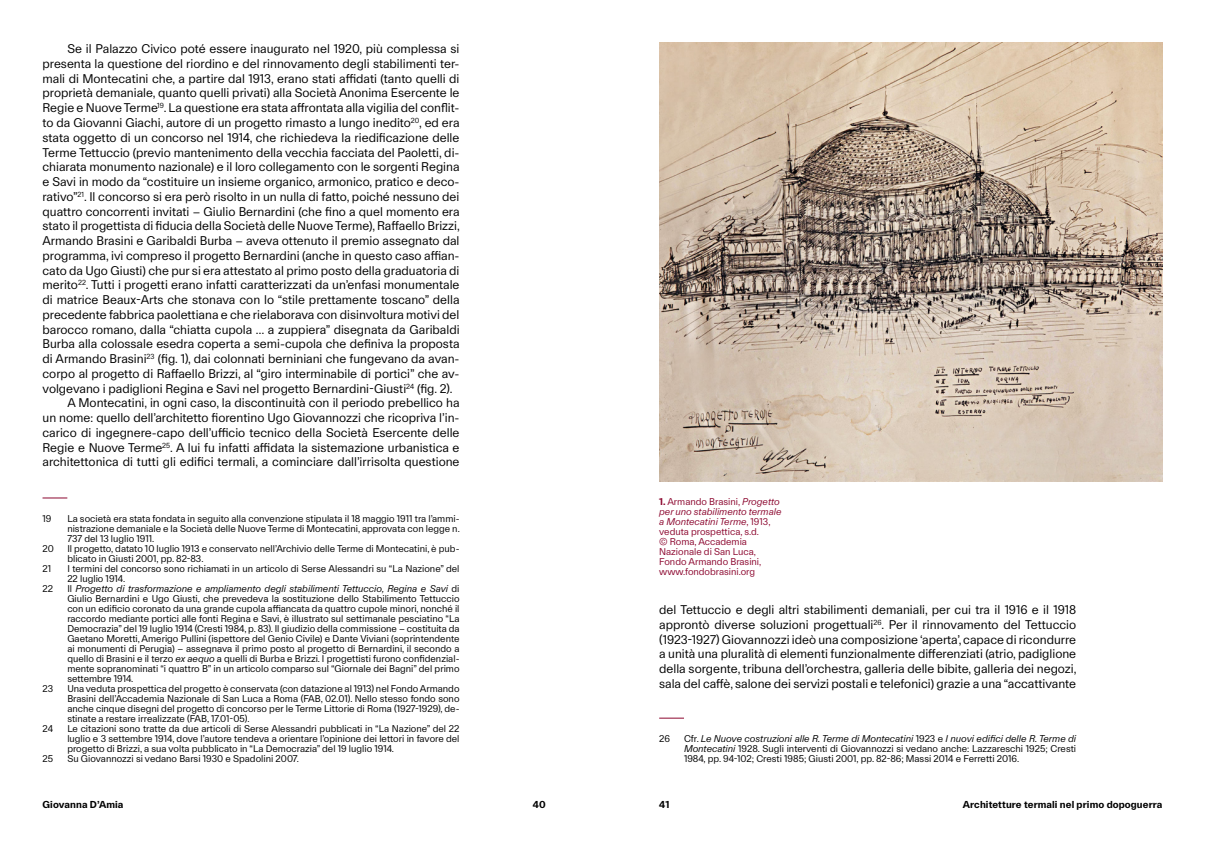
<style>
.page{position:relative;width:1205px;height:851px;background:#fff}
.page>*{position:absolute;margin:0;border:0;box-sizing:border-box;transform-origin:0 0}
.t1{font:12.5px/14.8px "FT Kunst Grotesk";color:#000;text-align:justify}
.t2{font:700 10px "FT Kunst Grotesk";letter-spacing:.01em;color:#000}
.t3{font:9.75px/10px "FT Kunst Grotesk";color:#000;text-align:justify}
.t4{font:9.75px/10px "FT Kunst Grotesk";color:#8c072f}
.s1{font-style:italic}
.s2{font-weight:700}
</style>
<div class="page">
<svg style="left:43px;top:497px;width:24px;height:1px"></svg>
<img style="left:659px;top:43px;width:503px;height:438px">
<svg style="left:659px;top:717px;width:25px;height:1px"></svg>
<p class="t1" style="left:67px;top:41px;width:394px">Se il Palazzo Civico poté essere inaugurato nel 1920, più complessa si</p>
<p class="t1" style="left:43px;top:56px;width:418px">presenta la questione del riordino e del rinnovamento degli stabilimenti ter-</p>
<p class="t1" style="left:43px;top:70px;width:418px">mali di Montecatini che, a partire dal 1913, erano stati affidati (tanto quelli di</p>
<p class="t1" style="left:43px;top:85px;width:418px">proprietà demaniale, quanto quelli privati) alla Società Anonima Esercente le</p>
<p class="t1" style="left:43px;top:100px;width:418px">Regie e Nuove Terme<sup>19</sup>. La questione era stata affrontata alla vigilia del conflit-</p>
<p class="t1" style="left:43px;top:115px;width:418px">to da Giovanni Giachi, autore di un progetto rimasto a lungo inedito<sup>20</sup>, ed era</p>
<p class="t1" style="left:43px;top:129px;width:418px">stata oggetto di un concorso nel 1914, che richiedeva la riedificazione delle</p>
<p class="t1" style="left:43px;top:144px;width:418px">Terme Tettuccio (previo mantenimento della vecchia facciata del Paoletti, di-</p>
<p class="t1" style="left:43px;top:159px;width:418px">chiarata monumento nazionale) e il loro collegamento con le sorgenti Regina</p>
<p class="t1" style="left:43px;top:174px;width:418px">e Savi in modo da “costituire un insieme organico, armonico, pratico e deco-</p>
<p class="t1" style="left:43px;top:188px;width:418px">rativo”<sup>21</sup>. Il concorso si era però risolto in un nulla di fatto, poiché nessuno dei</p>
<p class="t1" style="left:43px;top:203px;width:418px">quattro concorrenti invitati – Giulio Bernardini (che fino a quel momento era</p>
<p class="t1" style="left:43px;top:218px;width:419px">stato il progettista di fiducia della Società delle Nuove Terme), Raffaello Brizzi,</p>
<p class="t1" style="left:43px;top:233px;width:418px">Armando Brasini e Garibaldi Burba – aveva ottenuto il premio assegnato dal</p>
<p class="t1" style="left:43px;top:247px;width:418px">programma, ivi compreso il progetto Bernardini (anche in questo caso affian-</p>
<p class="t1" style="left:43px;top:262px;width:418px">cato da Ugo Giusti) che pur si era attestato al primo posto della graduatoria di</p>
<p class="t1" style="left:43px;top:277px;width:418px">merito<sup>22</sup>. Tutti i progetti erano infatti caratterizzati da un’enfasi monumentale</p>
<p class="t1" style="left:43px;top:292px;width:418px">di matrice Beaux-Arts che stonava con lo “stile prettamente toscano” della</p>
<p class="t1" style="left:43px;top:306px;width:418px">precedente fabbrica paolettiana e che rielaborava con disinvoltura motivi del</p>
<p class="t1" style="left:43px;top:321px;width:418px">barocco romano, dalla “chiatta cupola … a zuppiera” disegnata da Garibaldi</p>
<p class="t1" style="left:43px;top:336px;width:418px">Burba alla colossale esedra coperta a semi-cupola che definiva la proposta</p>
<p class="t1" style="left:43px;top:351px;width:418px">di Armando Brasini<sup>23</sup> (fig. 1), dai colonnati berniniani che fungevano da avan-</p>
<p class="t1" style="left:43px;top:365px;width:418px">corpo al progetto di Raffaello Brizzi, al “giro interminabile di portici” che av-</p>
<p class="t1" style="left:43px;top:380px;width:411px">volgevano i padiglioni Regina e Savi nel progetto Bernardini-Giusti<sup>24</sup> (fig. 2).</p>
<p class="t1" style="left:67px;top:395px;width:394px">A Montecatini, in ogni caso, la discontinuità con il periodo prebellico ha</p>
<p class="t1" style="left:43px;top:410px;width:418px">un nome: quello dell’architetto fiorentino Ugo Giovannozzi che ricopriva l’in-</p>
<p class="t1" style="left:43px;top:424px;width:418px">carico di ingegnere-capo dell’ufficio tecnico della Società Esercente delle</p>
<p class="t1" style="left:43px;top:439px;width:418px">Regie e Nuove Terme<sup>25</sup>. A lui fu infatti affidata la sistemazione urbanistica e</p>
<p class="t1" style="left:43px;top:454px;width:418px">architettonica di tutti gli edifici termali, a cominciare dall’irrisolta questione</p>
<p class="t3" style="left:43px;top:513px;width:10px">19</p>
<p class="t3" style="left:67px;top:513px;width:394px">La società era stata fondata in seguito alla convenzione stipulata il 18 maggio 1911 tra l’ammi&shy;nistrazione demaniale e la Società delle Nuove Terme di Montecatini, approvata con legge n.<br>737 del 13 luglio 1911.</p>
<p class="t3" style="left:43px;top:543px;width:13px">20</p>
<p class="t3" style="left:67px;top:543px;width:394px">Il progetto, datato 10 luglio 1913 e conservato nell’Archivio delle Terme di Montecatini, è pub&shy;blicato in Giusti 2001, pp. 82-83.</p>
<p class="t3" style="left:43px;top:563px;width:10px">21</p>
<p class="t3" style="left:67px;top:563px;width:394px">I termini del concorso sono richiamati in un articolo di Serse Alessandri su “La Nazione” del<br>22 luglio 1914.</p>
<p class="t3" style="left:43px;top:583px;width:12px">22</p>
<p class="t3" style="left:67px;top:583px;width:394px">Il <span class="s1">Progetto di trasformazione e ampliamento degli stabilimenti Tettuccio, Regina e Savi</span> di Giulio Bernardini e Ugo Giusti, che prevedeva la sostituzione dello Stabilimento Tettuccio con un edificio coronato da una grande cupola affiancata da quattro cupole minori, nonché il raccordo mediante portici alle fonti Regina e Savi, è illustrato sul settimanale pesciatino “La Democrazia” del 19 luglio 1914 (Cresti 1984, p. 83). Il giudizio della commissione – costituita da Gaetano Moretti, Amerigo Pullini (ispettore del Genio Civile) e Dante Viviani (soprintendente ai monumenti di Perugia) – assegnava il primo posto al progetto di Bernardini, il secondo a quello di Brasini e il terzo <span class="s1">ex aequo</span> a quelli di Burba e Brizzi. I progettisti furono confidenzial&shy;mente sopranominati “i quattro B” in un articolo comparso sul “Giornale dei Bagni” del primo settembre 1914.</p>
<p class="t3" style="left:43px;top:683px;width:12px">23</p>
<p class="t3" style="left:67px;top:683px;width:394px">Una veduta prospettica del progetto è conservata (con datazione al 1913) nel Fondo Armando Brasini dell’Accademia Nazionale di San Luca a Roma (FAB, 02.01). Nello stesso fondo sono anche cinque disegni del progetto di concorso per le Terme Littorie di Roma (1927-1929), de&shy;stinate a restare irrealizzate (FAB, 17.01-05).</p>
<p class="t3" style="left:43px;top:723px;width:12px">24</p>
<p class="t3" style="left:67px;top:723px;width:394px">Le citazioni sono tratte da due articoli di Serse Alessandri pubblicati in “La Nazione” del 22 luglio e 3 settembre 1914, dove l’autore tendeva a orientare l’opinione dei lettori in favore del progetto di Brizzi, a sua volta pubblicato in “La Democrazia” del 19 luglio 1914.</p>
<p class="t3" style="left:43px;top:753px;width:12px">25</p>
<p class="t3" style="left:67px;top:753px;width:233px">Su Giovannozzi si vedano Barsi 1930 e Spadolini 2007.</p>
<p class="t4" style="left:659px;top:496px;width:124px"><span class="s2">1.</span> Armando Brasini, <span class="s1">Progetto per uno stabilimento termale a Montecatini Terme</span>, 1913, veduta prospettica, s.d.<br>© Roma, Accademia<br>Nazionale di San Luca,<br>Fondo Armando Brasini, www.fondobrasini.org</p>
<p class="t1" style="left:659px;top:601px;width:419px">del Tettuccio e degli altri stabilimenti demaniali, per cui tra il 1916 e il 1918 approntò diverse soluzioni progettuali<sup>26</sup>. Per il rinnovamento del Tettuccio (1923-1927) Giovannozzi ideò una composizione ‘aperta’, capace di ricondurre a unità una pluralità di elementi funzionalmente differenziati (atrio, padiglione della sorgente, tribuna dell’orchestra, galleria delle bibite, galleria dei negozi, sala del caffè, salone dei servizi postali e telefonici) grazie a una “accattivante</p>
<p class="t3" style="left:659px;top:733px;width:12px">26</p>
<p class="t3" style="left:684px;top:733px;width:394px">Cfr. <span class="s1">Le Nuove costruzioni alle R. Terme di Montecatini</span> 1923 e <span class="s1">I nuovi edifici delle R. Terme di Montecatini</span> 1928. Sugli interventi di Giovannozzi si vedano anche: Lazzareschi 1925; Cresti 1984, pp. 94-102; Cresti 1985; Giusti 2001, pp. 82-86; Massi 2014 e Ferretti 2016.</p>
<p class="t2" style="left:43px;top:797px;width:82px">Giovanna D’Amia</p>
<p class="t2" style="left:533px;top:797px;width:15px">40</p>
<p class="t2" style="left:659px;top:797px;width:12px">41</p>
<p class="t2" style="left:963px;top:797px;width:201px">Architetture termali nel primo dopoguerra</p>
</div>
